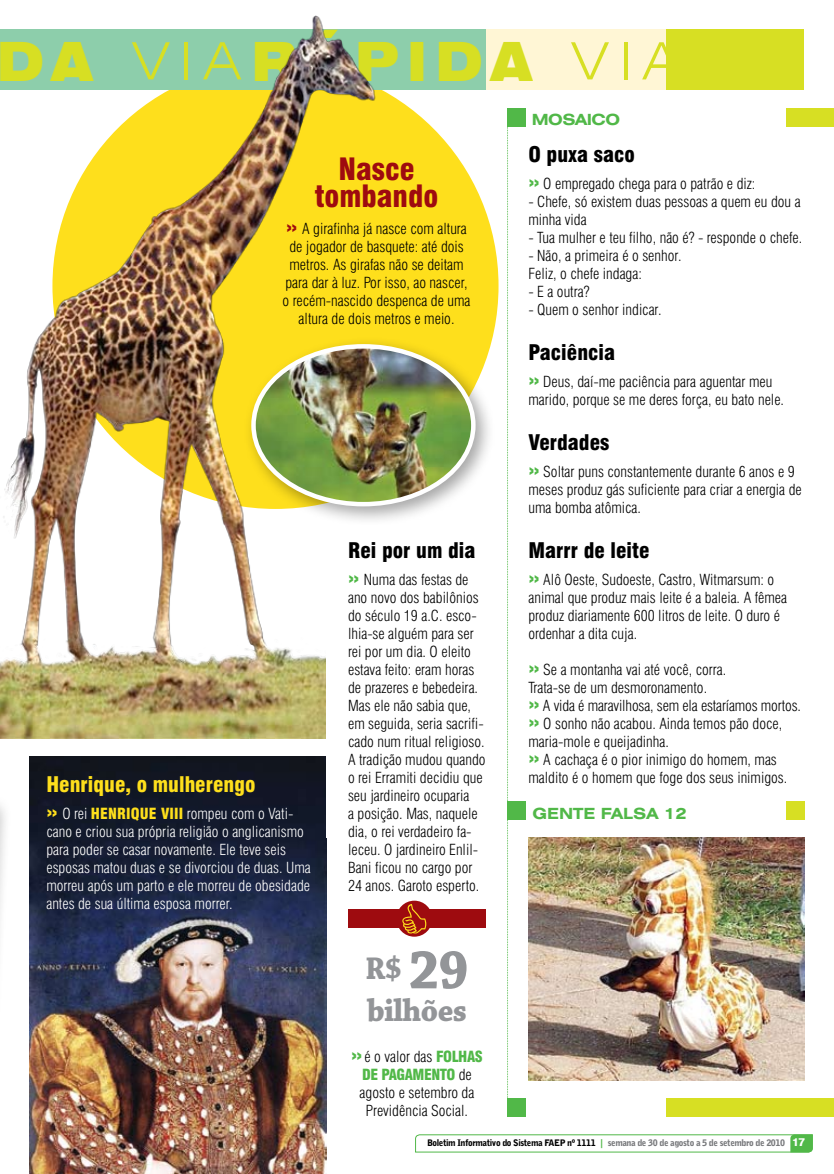
<style>
.page{position:relative;width:834px;height:1174px;background:#fff}
.page>*{position:absolute;margin:0;border:0;box-sizing:border-box;transform-origin:0 0}
.t1{font:900 expanded 54px "Swiss 721 BT";color:#d7df23;scale:.84 1}
.t2{font:300 expanded 51.45px "Swiss 721 BT";color:#d7df23}
.t3{font:700 33px/41.4px "Chaparral Pro";letter-spacing:-.02em;color:#939598;scale:.96 1}
.t4{font:900 condensed 30px/27px "Swiss 721 BT";color:#9e0b0f;text-align:center}
.t5{font:900 condensed 21px "Swiss 721 BT";color:#000}
.t6{font:900 condensed 21px "Swiss 721 BT";color:#fedf1c}
.t7{font:700 expanded 15.45px "Swiss 721 BT";color:#51b848}
.t8{font:300 condensed 15px/18px "Swiss 721 BT";color:#000}
.t9{font:300 condensed 15px/18px "Swiss 721 BT";color:#fff}
.t10{font:900 9px "Bell Gothic BT";letter-spacing:-.045em;color:#000}
.s1{font-weight:300;font-size:51.45px}
.s2{font-weight:900;font-size:21px;color:#9e0b0f}
.s3{font-weight:900;font-size:21px;color:#fedf1c}
.s4{font-weight:900;color:#fedf1c}
.s5{font-weight:900;font-size:21px;color:#51b848}
.s6{font-size:57px}
.s7{font-weight:900;color:#51b848}
.s8{font-family:"Bell Centennial BT Bold Listing";font-weight:400;color:#51b848}
.s9{color:#77787b}
.s10{font-family:"Swiss 721 BT";font-weight:800;font-size:11.25px;color:#fff}
</style>
<div class="page">
<svg style="left:415px;top:1134px;width:398px;height:18px"></svg>
<img style="left:528px;top:837px;width:276px;height:243px">
<div style="left:0;top:30px;width:755px;height:60px;background:#fff6d5"></div>
<div style="left:507px;top:108px;width:18px;height:18px;background:#51b848"></div>
<div style="left:666px;top:30px;width:138px;height:60px;background:#d7df23"></div>
<div style="left:786px;top:108px;width:47px;height:18px;background:#d7df23"></div>
<div style="left:666px;top:1098px;width:167px;height:18px;background:#d7df23"></div>
<div style="left:507px;top:1098px;width:18px;height:18px;background:#51b848"></div>
<svg style="left:507px;top:126px;width:1px;height:972px"></svg>
<div style="left:786px;top:801px;width:18px;height:18px;background:#d7df23"></div>
<div style="left:507px;top:801px;width:18px;height:18px;background:#51b848"></div>
<img style="left:0;top:16px;width:486px;height:722px">
<div style="left:242px;top:335px;width:260px;height:199px;background:#000;opacity:.35"></div>
<img style="left:253px;top:346px;width:220px;height:158px">
<div style="left:251px;top:344px;width:224px;height:162px;border:4px solid #fff;border-radius:50%"></div>
<div style="left:348px;top:909px;width:137px;height:18px;background:#9e0b0f"></div>
<div style="left:396px;top:900px;width:36px;height:36px;background:#9e0b0f;border-radius:50%"></div>
<svg style="left:402px;top:904px;width:24px;height:29px"></svg>
<img style="left:30px;top:756px;width:297px;height:418px">
<div style="left:327px;top:574px;width:166px;height:263px;background:#fff"></div>
<h1 class="t1" style="left:-4px;top:29px;width:57px">DA</h1>
<h1 class="t1" style="left:131px;top:29px;width:419px"><span class="s1">VIA</span>RÁPIDA</h1>
<h2 class="t2" style="left:570px;top:31px;width:112px">VIA</h2>
<p class="t7" style="left:531px;top:110px;width:90px">MOSAICO</p>
<h3 class="t4" style="left:315px;top:156px;width:125px">Nasce tombando</h3>
<p class="t8" style="left:282px;top:220px;width:189px;text-align:center"><span class="s2">»</span> A girafinha já nasce com altura de jogador de basquete: até dois metros. As girafas não se deitam para dar à luz. Por isso, ao nascer, o recém-nascido despenca de uma altura de dois metros e meio.</p>
<h3 class="t6" style="left:46px;top:772px;width:210px">Henrique, o mulherengo</h3>
<p class="t9" style="left:46px;top:805px;width:266px"><span class="s3">»</span> O rei <span class="s4">Henrique VIII</span> rompeu com o Vati&shy;cano e criou sua própria religião o anglicanismo para poder se casar novamente. Ele teve seis esposas matou duas e se divorciou de duas. Uma morreu após um parto e ele morreu de obesidade antes de sua última esposa morrer.</p>
<h3 class="t5" style="left:348px;top:538px;width:129px">Rei por um dia</h3>
<p class="t8" style="left:348px;top:571px;width:139px"><span class="s5">»</span> Numa das festas de ano novo dos babilônios do século 19 a.C. esco&shy;lhia-se alguém para ser rei por um dia. O eleito estava feito: eram horas de prazeres e bebedeira.<br>Mas ele não sabia que, em seguida, seria sacrifi&shy;cado num ritual religioso.<br>A tradição mudou quando o rei Erramiti decidiu que seu jardineiro ocuparia<br>a posição. Mas, naquele dia, o rei verdadeiro fa&shy;leceu. O jardineiro Enlil-<br>Bani ficou no cargo por<br>24 anos. Garoto esperto.</p>
<h3 class="t3" style="left:365px;top:949px;width:109px">R$ <span class="s6">29 </span>bilhões</h3>
<p class="t8" style="left:351px;top:1048px;width:133px;text-align:center"><span class="s5">»</span>é o valor das <span class="s7">folhas de pagamento</span> de agosto e setembro da<br>Previdência Social.</p>
<h3 class="t5" style="left:528px;top:142px;width:108px">O puxa saco</h3>
<p class="t8" style="left:528px;top:175px;width:228px"><span class="s5">»</span> O empregado chega para o patrão e diz:</p>
<p class="t8" style="left:528px;top:193px;width:273px">- Chefe, só existem duas pessoas a quem eu dou a minha vida</p>
<p class="t8" style="left:528px;top:229px;width:275px">- Tua mulher e teu filho, não é? - responde o chefe.</p>
<p class="t8" style="left:528px;top:247px;width:154px">- Não, a primeira é o senhor.<br>Feliz, o chefe indaga:</p>
<p class="t8" style="left:528px;top:283px;width:63px">- E a outra?</p>
<p class="t8" style="left:528px;top:301px;width:135px">- Quem o senhor indicar.</p>
<h3 class="t5" style="left:528px;top:340px;width:88px">Paciência</h3>
<p class="t8" style="left:528px;top:373px;width:257px"><span class="s5">»</span> Deus, daí-me paciência para aguentar meu marido, porque se me deres força, eu bato nele.</p>
<h3 class="t5" style="left:528px;top:430px;width:82px">Verdades</h3>
<p class="t8" style="left:528px;top:463px;width:275px"><span class="s5">»</span> Soltar puns constantemente durante 6 anos e 9 meses produz gás suficiente para criar a energia de uma bomba atômica.</p>
<h3 class="t5" style="left:528px;top:538px;width:122px">Marrr de leite</h3>
<p class="t8" style="left:528px;top:571px;width:260px"><span class="s5">»</span> Alô Oeste, Sudoeste, Castro, Witmarsum: o animal que produz mais leite é a baleia. A fêmea produz diariamente 600 litros de leite. O duro é ordenhar a dita cuja.</p>
<p class="t8" style="left:528px;top:661px;width:274px"><span class="s5">»</span> Se a montanha vai até você, corra.<br>Trata-se de um desmoronamento.<br><span class="s5">»</span> A vida é maravilhosa, sem ela estaríamos mortos. <span class="s5">»</span> O sonho não acabou. Ainda temos pão doce, maria-mole e queijadinha.<br><span class="s5">»</span> A cachaça é o pior inimigo do homem, mas maldito é o homem que foge dos seus inimigos.</p>
<p class="t7" style="left:532px;top:804px;width:156px">GENTE FALSA 12</p>
<p class="t10" style="left:427px;top:1137px;width:379px">Boletim Informativo do Sistema FAEP nº 1111 <span class="s8">|</span> <span class="s9">semana de 30 de agosto a 5 de setembro de 2010</span> <span class="s10">17</span></p>
</div>
